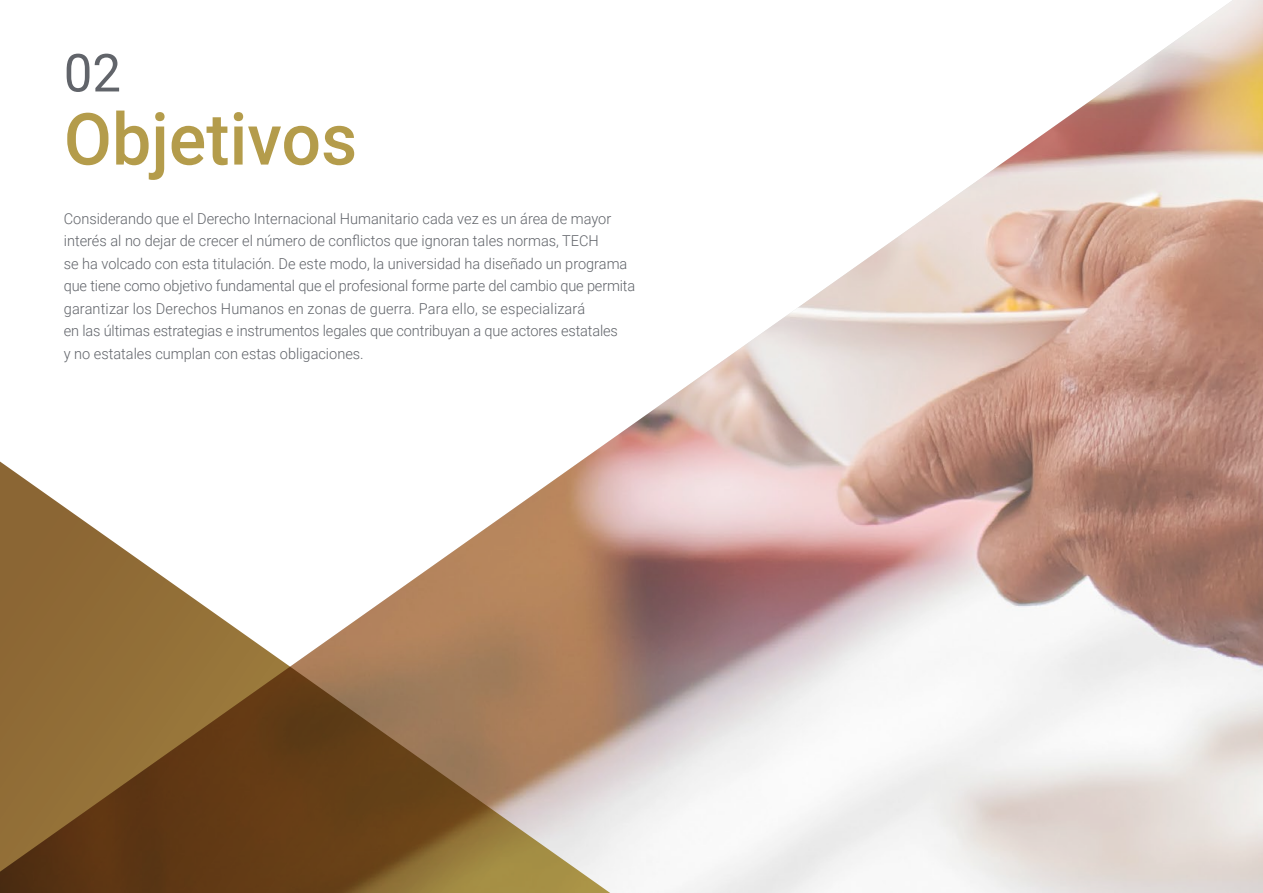
<style>
.page{position:relative;width:1263px;height:893px;background:#fff}
.page>*{position:absolute;margin:0;border:0;box-sizing:border-box;transform-origin:0 0}
.t1{font:500 72px "Roboto";color:#b49c4b}
.t2{font:52.5px "Roboto";color:#61646a}
.t3{font:300 15px/22.5px "Roboto";color:#61646a}
</style>
<div class="page">
<img style="left:602px;top:0;width:661px;height:893px">
<svg style="left:0;top:446px;width:640px;height:447px"></svg>
<h2 class="t2" style="left:64px;top:36px;width:59px">02</h2>
<h1 class="t1" style="left:64px;top:89px;width:295px">Objetivos</h1>
<p class="t3" style="left:64px;top:207px;width:573px">Considerando que el Derecho Internacional Humanitario cada vez es un área de mayor interés al no dejar de crecer el número de conflictos que ignoran tales normas, TECH<br>se ha volcado con esta titulación. De este modo, la universidad ha diseñado un programa que tiene como objetivo fundamental que el profesional forme parte del cambio que permita garantizar los Derechos Humanos en zonas de guerra. Para ello, se especializará<br>en las últimas estrategias e instrumentos legales que contribuyan a que actores estatales<br>y no estatales cumplan con estas obligaciones.</p>
</div>
